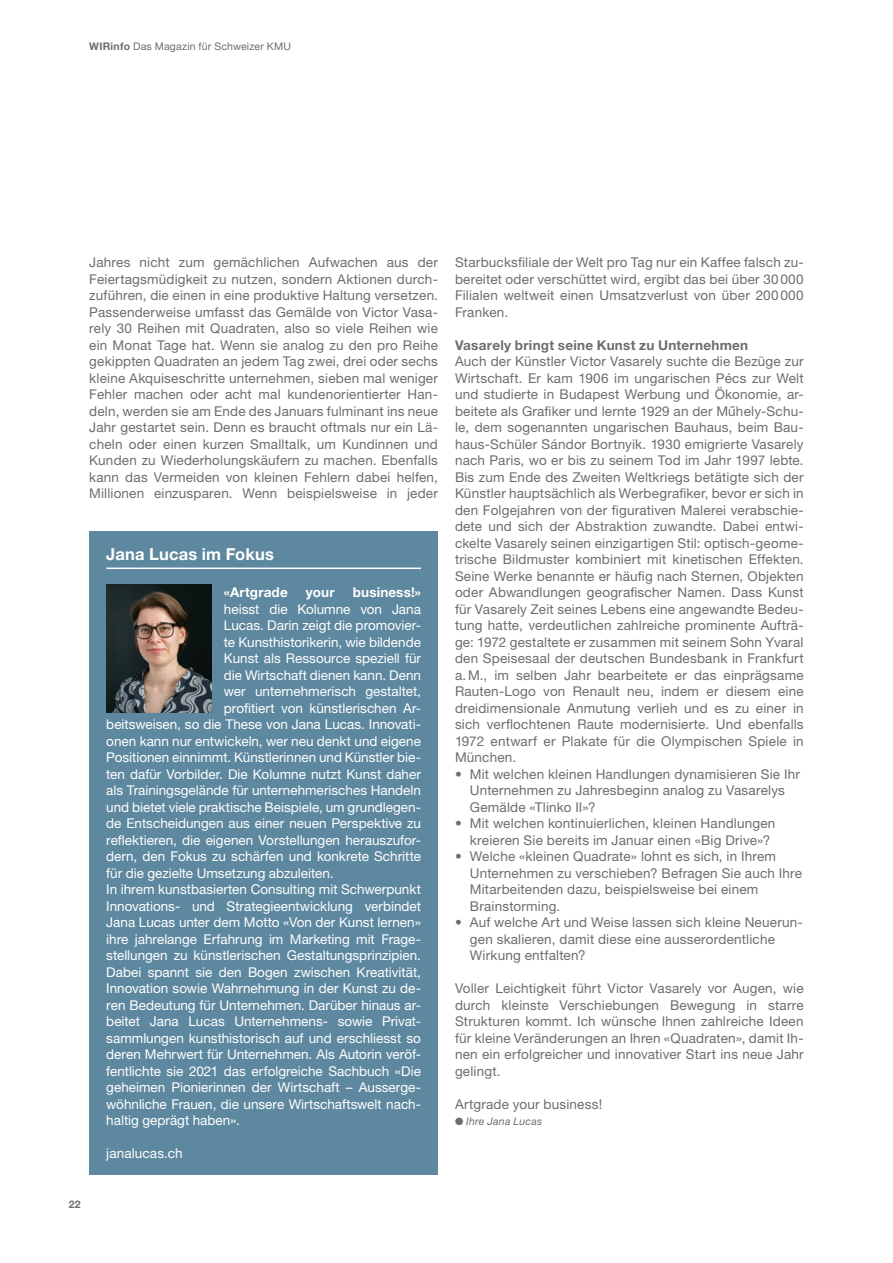
<style>
.page{position:relative;width:893px;height:1263px;background:#fff}
.page>*{position:absolute;margin:0;border:0;box-sizing:border-box;transform-origin:0 0}
.t1{font:700 16.5px "Helvetica Neue LT Pro";letter-spacing:.01em;color:#fff}
.t2{font:13.5px/16.5px "Helvetica Neue LT Pro";letter-spacing:.015em;color:#6c6d70;text-align:justify}
.t3{font:13.5px "Helvetica Neue LT Pro";color:#fff}
.t4{font:700 13.5px "Helvetica Neue LT Pro";letter-spacing:.02em;color:#6c6d70}
.t5{font:700 13.5px "Helvetica Neue LT Pro";letter-spacing:.01em;color:#fff}
.t6{font:10.5px "Helvetica Neue LT Std";letter-spacing:.02em;color:#6c6d70}
.t7{font:italic 10.5px "Helvetica Neue LT Pro";letter-spacing:.025em;color:#6c6d70}
.t8{font:700 10.5px "Helvetica Neue LT Std";color:#6c6d70}
.s1{font-weight:700}
</style>
<div class="page">
<div style="left:89px;top:531px;width:349px;height:644px;background:#5e889f"></div>
<hr style="left:106px;top:567px;width:315px;height:2px;background:#fff">
<img style="left:106px;top:584px;width:105px;height:129px">
<p class="t6" style="left:89px;top:40px;width:203px"><span class="s1">WIRinfo</span> Das Magazin für Schweizer KMU</p>
<p class="t2" style="left:89px;top:254px;width:350px">Jahres nicht zum gemächlichen Aufwachen aus der Feiertagsmüdigkeit zu nutzen, sondern Aktionen durch&shy;zuführen, die einen in eine produktive Haltung versetzen.<br>Passenderweise umfasst das Gemälde von Victor Vasa&shy;rely 30 Reihen mit Quadraten, also so viele Reihen wie ein Monat Tage hat. Wenn sie analog zu den pro Reihe gekippten Quadraten an jedem Tag zwei, drei oder sechs kleine Akquiseschritte unternehmen, sieben mal weniger Fehler machen oder acht mal kundenorientierter Han&shy;deln, werden sie am Ende des Januars fulminant ins neue Jahr gestartet sein. Denn es braucht oftmals nur ein Lä&shy;cheln oder einen kurzen Smalltalk, um Kundinnen und Kunden zu Wiederholungskäufern zu machen. Ebenfalls kann das Vermeiden von kleinen Fehlern dabei helfen, Millionen einzusparen. Wenn beispielsweise in jeder</p>
<p class="t8" style="left:69px;top:1197px;width:14px">22</p>
<p class="t1" style="left:106px;top:544px;width:169px">Jana Lucas im Fokus</p>
<p class="t5" style="left:224px;top:584px;width:65px">«Artgrade</p>
<p class="t5" style="left:306px;top:584px;width:30px">your</p>
<p class="t5" style="left:353px;top:584px;width:70px">business!»</p>
<p class="t3" style="left:224px;top:600px;width:198px">heisst die Kolumne von Jana</p>
<p class="t3" style="left:224px;top:617px;width:199px">Lucas. Darin zeigt die promovier-</p>
<p class="t3" style="left:224px;top:633px;width:199px">te Kunsthistorikerin, wie bildende</p>
<p class="t3" style="left:224px;top:650px;width:199px">Kunst als Ressource speziell für</p>
<p class="t3" style="left:224px;top:666px;width:199px">die Wirtschaft dienen kann. Denn</p>
<p class="t3" style="left:224px;top:683px;width:199px">wer unternehmerisch gestaltet,</p>
<p class="t3" style="left:224px;top:699px;width:199px">profitiert von künstlerischen Ar-</p>
<p class="t3" style="left:106px;top:716px;width:316px">beitsweisen, so die These von Jana Lucas. Innovati-</p>
<p class="t3" style="left:106px;top:732px;width:316px">onen kann nur entwickeln, wer neu denkt und eigene</p>
<p class="t3" style="left:106px;top:749px;width:316px">Positionen einnimmt. Künstlerinnen und Künstler bie-</p>
<p class="t3" style="left:106px;top:765px;width:316px">ten dafür Vorbilder. Die Kolumne nutzt Kunst daher</p>
<p class="t3" style="left:106px;top:782px;width:316px">als Trainingsgelände für unternehmerisches Handeln</p>
<p class="t3" style="left:106px;top:798px;width:316px">und bietet viele praktische Beispiele, um grundlegen-</p>
<p class="t3" style="left:106px;top:815px;width:316px">de Entscheidungen aus einer neuen Perspektive zu</p>
<p class="t3" style="left:106px;top:831px;width:316px">reflektieren, die eigenen Vorstellungen herauszufor-</p>
<p class="t3" style="left:106px;top:848px;width:316px">dern, den Fokus zu schärfen und konkrete Schritte</p>
<p class="t3" style="left:106px;top:864px;width:229px">für die gezielte Umsetzung abzuleiten.</p>
<p class="t3" style="left:106px;top:881px;width:316px">In ihrem kunstbasierten Consulting mit Schwerpunkt</p>
<p class="t3" style="left:106px;top:897px;width:316px">Innovations- und Strategieentwicklung verbindet</p>
<p class="t3" style="left:106px;top:914px;width:316px">Jana Lucas unter dem Motto «Von der Kunst lernen»</p>
<p class="t3" style="left:106px;top:930px;width:316px">ihre jahrelange Erfahrung im Marketing mit Frage-</p>
<p class="t3" style="left:106px;top:947px;width:316px">stellungen zu künstlerischen Gestaltungsprinzipien.</p>
<p class="t3" style="left:106px;top:963px;width:316px">Dabei spannt sie den Bogen zwischen Kreativität,</p>
<p class="t3" style="left:106px;top:980px;width:316px">Innovation sowie Wahrnehmung in der Kunst zu de-</p>
<p class="t3" style="left:106px;top:996px;width:316px">ren Bedeutung für Unternehmen. Darüber hinaus ar-</p>
<p class="t3" style="left:106px;top:1013px;width:316px">beitet Jana Lucas Unternehmens- sowie Privat-</p>
<p class="t3" style="left:106px;top:1029px;width:316px">sammlungen kunsthistorisch auf und erschliesst so</p>
<p class="t3" style="left:106px;top:1046px;width:316px">deren Mehrwert für Unternehmen. Als Autorin veröf-</p>
<p class="t3" style="left:106px;top:1062px;width:316px">fentlichte sie 2021 das erfolgreiche Sachbuch «Die</p>
<p class="t3" style="left:106px;top:1079px;width:316px">geheimen Pionierinnen der Wirtschaft – Ausserge-</p>
<p class="t3" style="left:106px;top:1095px;width:316px">wöhnliche Frauen, die unsere Wirtschaftswelt nach-</p>
<p class="t3" style="left:106px;top:1112px;width:135px">haltig geprägt haben».</p>
<p class="t3" style="left:106px;top:1145px;width:78px">janalucas.ch</p>
<p class="t2" style="left:455px;top:254px;width:350px">Starbucksfiliale der Welt pro Tag nur ein Kaffee falsch zu&shy;bereitet oder verschüttet wird, ergibt das bei über 30000<br>Filialen weltweit einen Umsatzverlust von über 200000<br>Franken.</p>
<p class="t4" style="left:455px;top:336px;width:295px">Vasarely bringt seine Kunst zu Unternehmen</p>
<p class="t2" style="left:455px;top:353px;width:350px">Auch der Künstler Victor Vasarely suchte die Bezüge zur Wirtschaft. Er kam 1906 im ungarischen Pécs zur Welt und studierte in Budapest Werbung und Ökonomie, ar&shy;beitete als Grafiker und lernte 1929 an der Műhely-Schu&shy;le, dem sogenannten ungarischen Bauhaus, beim Bau&shy;haus-Schüler Sándor Bortnyik. 1930 emigrierte Vasarely nach Paris, wo er bis zu seinem Tod im Jahr 1997 lebte.<br>Bis zum Ende des Zweiten Weltkriegs betätigte sich der Künstler hauptsächlich als Werbegrafiker, bevor er sich in den Folgejahren von der figurativen Malerei verabschie&shy;dete und sich der Abstraktion zuwandte. Dabei entwi&shy;ckelte Vasarely seinen einzigartigen Stil: optisch-geome&shy;trische Bildmuster kombiniert mit kinetischen Effekten.<br>Seine Werke benannte er häufig nach Sternen, Objekten oder Abwandlungen geografischer Namen. Dass Kunst für Vasarely Zeit seines Lebens eine angewandte Bedeu&shy;tung hatte, verdeutlichen zahlreiche prominente Aufträ&shy;ge: 1972 gestaltete er zusammen mit seinem Sohn Yvaral den Speisesaal der deutschen Bundesbank in Frankfurt a.M., im selben Jahr bearbeitete er das einprägsame Rauten-Logo von Renault neu, indem er diesem eine dreidimensionale Anmutung verlieh und es zu einer in sich verflochtenen Raute modernisierte. Und ebenfalls 1972 entwarf er Plakate für die Olympischen Spiele in München.</p>
<p class="t2" style="left:470px;top:765px;width:331px;text-align:left;text-indent:-15px">• Mit welchen kleinen Handlungen dynamisieren Sie Ihr<br>Unternehmen zu Jahresbeginn analog zu Vasarelys<br>Gemälde «Tlinko II»?</p>
<p class="t2" style="left:470px;top:815px;width:307px;text-indent:-15px">• Mit welchen kontinuierlichen, kleinen Handlungen kreieren Sie bereits im Januar einen «Big Drive»?</p>
<p class="t2" style="left:470px;top:848px;width:334px;text-align:left;text-indent:-15px">• Welche «kleinen Quadrate» lohnt es sich, in Ihrem Unternehmen zu verschieben? Befragen Sie auch Ihre Mitarbeitenden dazu, beispielsweise bei einem Brainstorming.</p>
<p class="t2" style="left:470px;top:914px;width:334px;text-align:left;text-indent:-15px">• Auf welche Art und Weise lassen sich kleine Neuerun&shy;gen skalieren, damit diese eine ausserordentliche<br>Wirkung entfalten?</p>
<p class="t2" style="left:455px;top:980px;width:350px">Voller Leichtigkeit führt Victor Vasarely vor Augen, wie durch kleinste Verschiebungen Bewegung in starre Strukturen kommt. Ich wünsche Ihnen zahlreiche Ideen für kleine Veränderungen an Ihren «Quadraten», damit Ih&shy;nen ein erfolgreicher und innovativer Start ins neue Jahr gelingt.</p>
<p class="t2" style="left:455px;top:1095px;width:149px">Artgrade your business!</p>
<p class="t7" style="left:455px;top:1115px;width:89px">● Ihre Jana Lucas</p>
</div>
